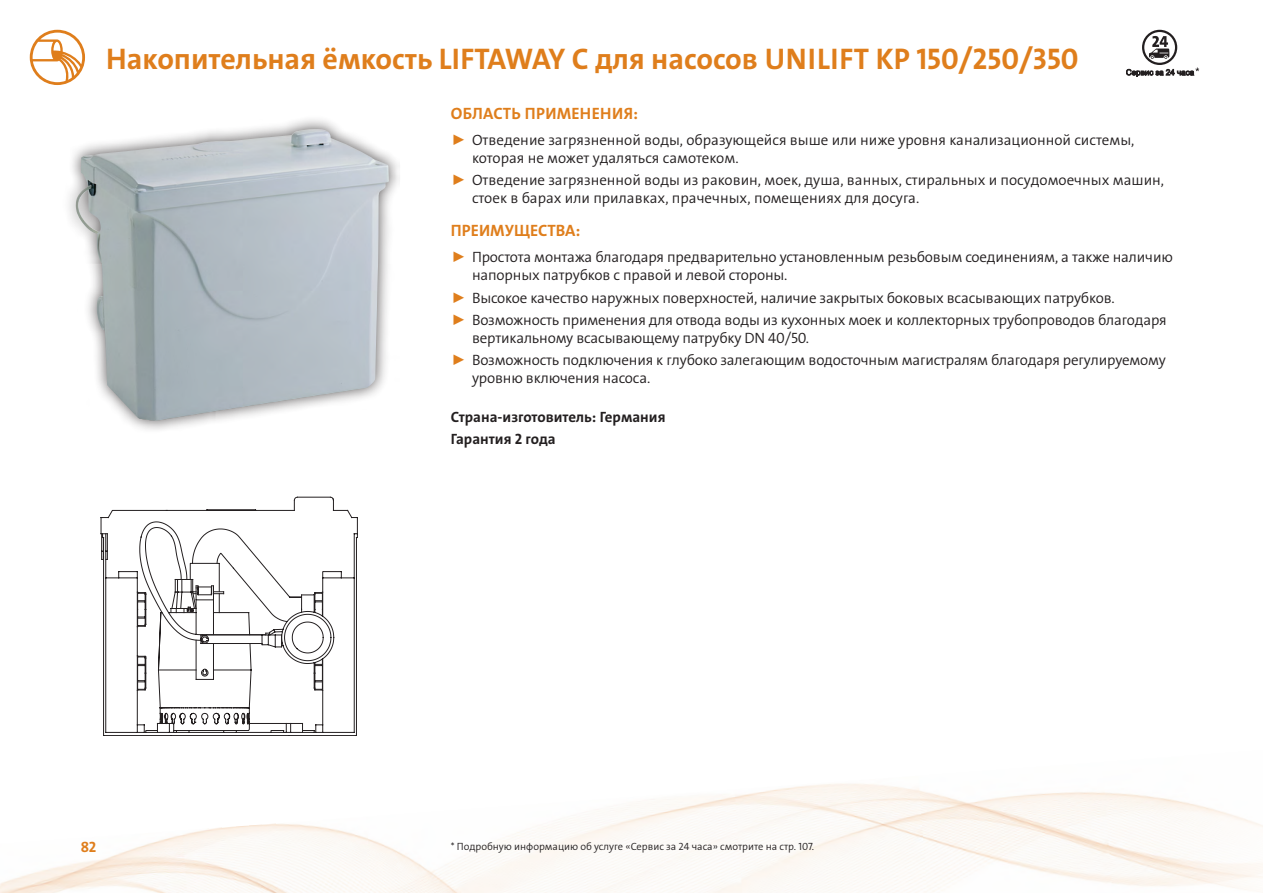
<style>
.page{position:relative;width:1263px;height:893px;background:#fff}
.page>*{position:absolute;margin:0;border:0;box-sizing:border-box;transform-origin:0 0}
.t1{font:30px "Grundfos The Sans V2 OT 7 B";color:#df7e1c}
.t2{font:16.5px "Grundfos The Sans V2 OT 7 B";letter-spacing:.015em;color:#df7e1c}
.t3{font:15px/18px "Grundfos The Sans V2 OT 4 SL";letter-spacing:-.01em;color:#231f20}
.t4{font:15px/22.2px "Grundfos The Sans V2 OT 7 B";color:#231f20}
.t5{font:15px "Grundfos The Sans V2 OT 7 B";color:#df7e1c}
.t6{font:10.5px "Grundfos The Sans V2 OT 4 SL";color:#231f20}
.s1{color:#df7e1c}
</style>
<div class="page">
<img style="left:0;top:783px;width:1263px;height:110px">
<svg style="left:30px;top:30px;width:55px;height:55px"></svg>
<div style="left:62px;top:115px;width:341px;height:320px;background:#231f20;opacity:.75"></div>
<img style="left:76px;top:129px;width:313px;height:292px">
<svg style="left:101px;top:497px;width:257px;height:235px"></svg>
<svg style="left:1126px;top:30px;width:73px;height:47px"></svg>
<h1 class="t1" style="left:106px;top:39px;width:974px">Накопительная ёмкость LIFTAWAY C для насосов UNILIFT KP 150/250/350</h1>
<p class="t2" style="left:451px;top:102px;width:189px">ОБЛАСТЬ ПРИМЕНЕНИЯ:</p>
<p class="t3" style="left:472px;top:131px;width:664px;text-indent:-21px"><span class="s1">►</span> Отведение загрязненной воды, образующейся выше или ниже уровня канализационной системы, которая не может удаляться самотеком.</p>
<p class="t3" style="left:472px;top:171px;width:694px;text-indent:-21px"><span class="s1">►</span> Отведение загрязненной воды из раковин, моек, душа, ванных, стиральных и посудомоечных машин, стоек в барах или прилавках, прачечных, помещениях для досуга.</p>
<p class="t2" style="left:451px;top:220px;width:131px">ПРЕИМУЩЕСТВА:</p>
<p class="t3" style="left:472px;top:248px;width:702px;text-indent:-21px"><span class="s1">►</span> Простота монтажа благодаря предварительно установленным резьбовым соединениям, а также наличию напорных патрубков с правой и левой стороны.</p>
<p class="t3" style="left:451px;top:287px;width:717px;line-height:22.2px"><span class="s1">►</span> Высокое качество наружных поверхностей, наличие закрытых боковых всасывающих патрубков.<br><span class="s1">►</span> Возможность применения для отвода воды из кухонных моек и коллекторных трубопроводов благодаря</p>
<p class="t3" style="left:451px;top:327px;width:717px;line-height:22.2px;text-indent:21px">вертикальному всасывающему патрубку DN 40/50.<br><span class="s1">►</span> Возможность подключения к глубоко залегающим водосточным магистралям благодаря регулируемому</p>
<p class="t3" style="left:472px;top:369px;width:180px">уровню включения насоса.</p>
<p class="t4" style="left:451px;top:406px;width:216px">Страна-изготовитель: Германия<br>Гарантия 2 года</p>
<p class="t5" style="left:81px;top:837px;width:17px">82</p>
<p class="t6" style="left:451px;top:840px;width:365px">* Подробную информацию об услуге «Сервис за 24 часа» смотрите на стр. 107.</p>
</div>
